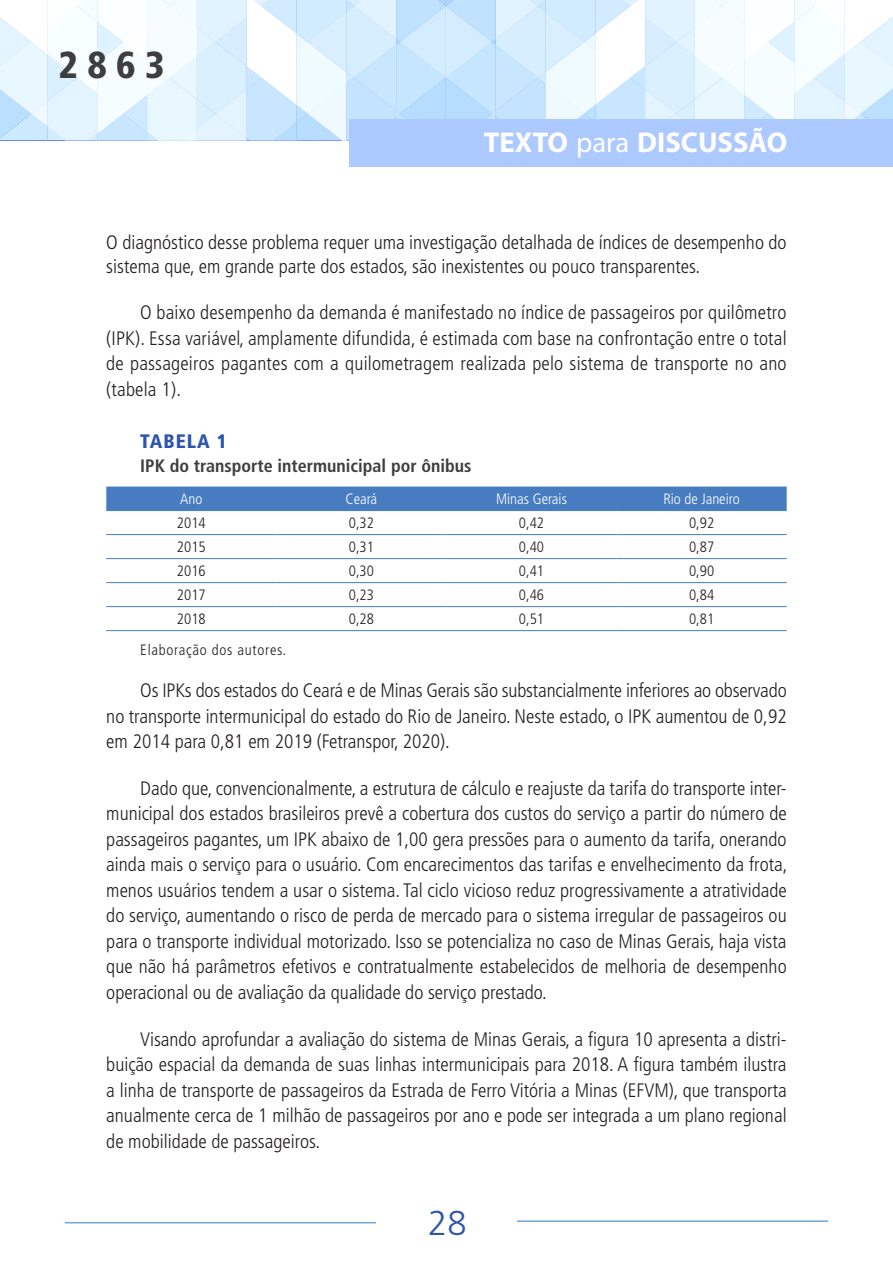
<style>
.page{position:relative;width:893px;height:1263px;background:#fff}
.page>*{position:absolute;margin:0;border:0;box-sizing:border-box;transform-origin:0 0}
.t1{font:900 condensed 37.5px "Frutiger LT Pro";color:#3e3e3f}
.t2{font:300 34.5px "Frutiger LT Pro";color:#2c55ae}
.t3{font:700 28.65px "Myriad Pro";color:#fff}
.texto_corrido{font:300 condensed 19.5px/25.5px "Frutiger LT Pro";color:#231f20;text-align:justify}
.titulo_1_número{font:900 condensed 19.5px "Frutiger LT Pro";letter-spacing:.05em;color:#2c55ae}
.titulo_2__titulo_gra{font:700 condensed 18px "Frutiger LT Pro";color:#3e3e3f}
.miolo_tabela_1_cent{font:300 condensed 15px "Frutiger LT Pro";color:#231f20}
.Cabeçalho_tabela_1_c{font:300 condensed 15px "Frutiger LT Pro";color:#fff}
.fonte_elaboracao_soz{font:300 condensed 15px "Frutiger LT Pro";letter-spacing:.05em;color:#231f20}
.s1{font-weight:400}
</style>
<div class="page">
<svg style="left:0;top:0;width:893px;height:140px"></svg>
<div style="left:349px;top:119px;width:544px;height:48px;background:#accaff"></div>
<hr style="left:517px;top:1220px;width:311px;height:2px;background:#6fa5d9">
<hr style="left:65px;top:1222px;width:311px;height:1px;background:#6fa5d9">
<div style="left:106px;top:487px;width:681px;height:23px;background:#477cc0"></div>
<hr style="left:106px;top:510px;width:170px;height:1px;background:#477cc0">
<hr style="left:106px;top:534px;width:170px;height:1px;background:#477cc0">
<hr style="left:106px;top:558px;width:170px;height:1px;background:#477cc0">
<hr style="left:106px;top:582px;width:170px;height:1px;background:#477cc0">
<hr style="left:276px;top:510px;width:170px;height:1px;background:#477cc0">
<hr style="left:446px;top:510px;width:171px;height:1px;background:#477cc0">
<hr style="left:617px;top:510px;width:170px;height:1px;background:#477cc0">
<hr style="left:276px;top:534px;width:170px;height:1px;background:#477cc0">
<hr style="left:446px;top:534px;width:171px;height:1px;background:#477cc0">
<hr style="left:617px;top:534px;width:170px;height:1px;background:#477cc0">
<hr style="left:276px;top:558px;width:170px;height:1px;background:#477cc0">
<hr style="left:446px;top:558px;width:171px;height:1px;background:#477cc0">
<hr style="left:617px;top:558px;width:170px;height:1px;background:#477cc0">
<hr style="left:276px;top:582px;width:170px;height:1px;background:#477cc0">
<hr style="left:446px;top:582px;width:171px;height:1px;background:#477cc0">
<hr style="left:617px;top:582px;width:170px;height:1px;background:#477cc0">
<hr style="left:106px;top:606px;width:170px;height:1px;background:#477cc0">
<hr style="left:276px;top:606px;width:170px;height:1px;background:#477cc0">
<hr style="left:446px;top:606px;width:171px;height:1px;background:#477cc0">
<hr style="left:617px;top:606px;width:170px;height:1px;background:#477cc0">
<hr style="left:106px;top:630px;width:170px;height:1px;background:#477cc0">
<hr style="left:276px;top:630px;width:170px;height:1px;background:#477cc0">
<hr style="left:446px;top:630px;width:171px;height:1px;background:#477cc0">
<hr style="left:617px;top:630px;width:170px;height:1px;background:#477cc0">
<h1 class="t1" style="left:58px;top:42px;width:108px">2863</h1>
<h3 class="t3" style="left:484px;top:124px;width:305px">TEXTO <span class="s1">para</span> DISCUSSÃO</h3>
<p class="texto_corrido" style="left:106px;top:230px;width:682px;line-height:24px">O diagnóstico desse problema requer uma investigação detalhada de índices de desempenho do sistema que, em grande parte dos estados, são inexistentes ou pouco transparentes.</p>
<p class="texto_corrido" style="left:106px;top:300px;width:682px;text-indent:34px">O baixo desempenho da demanda é manifestado no índice de passageiros por quilômetro (IPK). Essa variável, amplamente difundida, é estimada com base na confrontação entre o total de passageiros pagantes com a quilometragem realizada pelo sistema de transporte no ano (tabela 1).</p>
<p class="titulo_1_número" style="left:140px;top:430px;width:88px">TABELA 1</p>
<p class="titulo_2__titulo_gra" style="left:140px;top:455px;width:333px">IPK do transporte intermunicipal por ônibus</p>
<p class="Cabeçalho_tabela_1_c" style="left:180px;top:490px;width:24px">Ano</p>
<p class="Cabeçalho_tabela_1_c" style="left:346px;top:490px;width:33px">Ceará</p>
<p class="Cabeçalho_tabela_1_c" style="left:496px;top:490px;width:72px">Minas Gerais</p>
<p class="Cabeçalho_tabela_1_c" style="left:663px;top:490px;width:78px">Rio de Janeiro</p>
<p class="miolo_tabela_1_cent" style="left:177px;top:514px;width:30px">2014</p>
<p class="miolo_tabela_1_cent" style="left:349px;top:514px;width:27px">0,32</p>
<p class="miolo_tabela_1_cent" style="left:519px;top:514px;width:27px">0,42</p>
<p class="miolo_tabela_1_cent" style="left:689px;top:514px;width:27px">0,92</p>
<p class="miolo_tabela_1_cent" style="left:177px;top:538px;width:30px">2015</p>
<p class="miolo_tabela_1_cent" style="left:349px;top:538px;width:27px">0,31</p>
<p class="miolo_tabela_1_cent" style="left:519px;top:538px;width:27px">0,40</p>
<p class="miolo_tabela_1_cent" style="left:689px;top:538px;width:27px">0,87</p>
<p class="miolo_tabela_1_cent" style="left:177px;top:562px;width:30px">2016</p>
<p class="miolo_tabela_1_cent" style="left:349px;top:562px;width:27px">0,30</p>
<p class="miolo_tabela_1_cent" style="left:519px;top:562px;width:27px">0,41</p>
<p class="miolo_tabela_1_cent" style="left:689px;top:562px;width:27px">0,90</p>
<p class="miolo_tabela_1_cent" style="left:177px;top:586px;width:30px">2017</p>
<p class="miolo_tabela_1_cent" style="left:349px;top:586px;width:27px">0,23</p>
<p class="miolo_tabela_1_cent" style="left:519px;top:586px;width:27px">0,46</p>
<p class="miolo_tabela_1_cent" style="left:689px;top:586px;width:27px">0,84</p>
<p class="miolo_tabela_1_cent" style="left:177px;top:610px;width:30px">2018</p>
<p class="miolo_tabela_1_cent" style="left:349px;top:610px;width:27px">0,28</p>
<p class="miolo_tabela_1_cent" style="left:519px;top:610px;width:27px">0,51</p>
<p class="miolo_tabela_1_cent" style="left:689px;top:610px;width:27px">0,81</p>
<p class="fonte_elaboracao_soz" style="left:140px;top:641px;width:147px">Elaboração dos autores.</p>
<p class="texto_corrido" style="left:106px;top:678px;width:682px;text-indent:34px">Os IPKs dos estados do Ceará e de Minas Gerais são substancialmente inferiores ao observado no transporte intermunicipal do estado do Rio de Janeiro. Neste estado, o IPK aumentou de 0,92 em 2014 para 0,81 em 2019 (Fetranspor, 2020).</p>
<p class="texto_corrido" style="left:106px;top:775px;width:683px;text-indent:34px">Dado que, convencionalmente, a estrutura de cálculo e reajuste da tarifa do transporte inter&shy;municipal dos estados brasileiros prevê a cobertura dos custos do serviço a partir do número de passageiros pagantes, um IPK abaixo de 1,00 gera pressões para o aumento da tarifa, onerando ainda mais o serviço para o usuário. Com encarecimentos das tarifas e envelhecimento da frota, menos usuários tendem a usar o sistema. Tal ciclo vicioso reduz progressivamente a atratividade do serviço, aumentando o risco de perda de mercado para o sistema irregular de passageiros ou para o transporte individual motorizado. Isso se potencializa no caso de Minas Gerais, haja vista que não há parâmetros efetivos e contratualmente estabelecidos de melhoria de desempenho operacional ou de avaliação da qualidade do serviço prestado.</p>
<p class="texto_corrido" style="left:106px;top:1026px;width:682px;text-indent:34px">Visando aprofundar a avaliação do sistema de Minas Gerais, a figura 10 apresenta a distri&shy;buição espacial da demanda de suas linhas intermunicipais para 2018. A figura também ilustra a linha de transporte de passageiros da Estrada de Ferro Vitória a Minas (EFVM), que transporta anualmente cerca de 1 milhão de passageiros por ano e pode ser integrada a um plano regional de mobilidade de passageiros.</p>
<h2 class="t2" style="left:428px;top:1203px;width:40px">28</h2>
</div>
